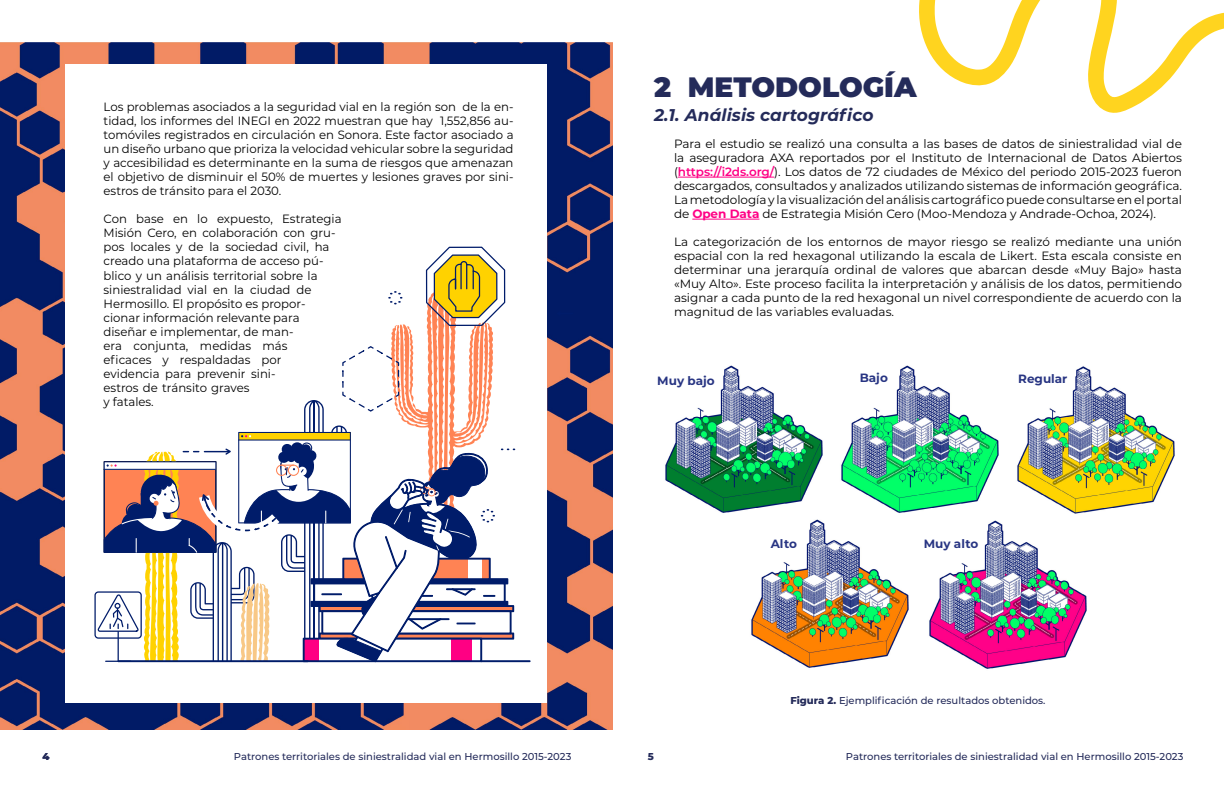
<style>
.page{position:relative;width:1224px;height:794px;background:#fff}
.page>*{position:absolute;margin:0;border:0;box-sizing:border-box;transform-origin:0 0}
.t1{font:900 28px "Montserrat";color:#242b5a}
.t2{font:italic 700 17px "Montserrat";letter-spacing:.005em;color:#242b5a}
.t3{font:12px/14px "Montserrat";color:#000;text-align:justify}
.t4{font:700 12px "Montserrat";color:#283583}
.t5{font:500 10px "Montserrat";color:#242b5a}
.t6{font:800 10px "Montserrat";color:#242b5a}
.s1{font-weight:600;color:#ff0085}
.s2{font-weight:700;color:#ff0085}
.s3{font-weight:800}
</style>
<div class="page">
<img style="left:665px;top:365px;width:158px;height:155px">
<img style="left:1017px;top:366px;width:158px;height:148px">
<img style="left:751px;top:520px;width:158px;height:148px">
<img style="left:838px;top:365px;width:161px;height:156px">
<img style="left:929px;top:521px;width:158px;height:148px">
<img style="left:0;top:42px;width:613px;height:687px">
<div style="left:65px;top:64px;width:482px;height:638px;background:#fff"></div>
<hr style="left:678px;top:177px;width:96px;height:1px;background:#ff0085">
<hr style="left:692px;top:219px;width:67px;height:1px;background:#ff0085">
<div style="left:481px;top:660px;width:49px;height:2px;border:1px solid #001c6a"></div>
<svg style="left:554px;top:310px;width:19px;height:7px"></svg>
<div style="left:94px;top:591px;width:48px;height:47px;border:1px solid #001c6a;border-radius:3px"></div>
<svg style="left:97px;top:246px;width:417px;height:416px"></svg>
<hr style="left:460px;top:264px;width:2px;height:25px;background:#001c6a">
<svg style="left:919px;top:1px;width:305px;height:112px"></svg>
<p class="t3" style="left:104px;top:100px;width:412px">Los problemas asociados a la seguridad vial en la región son de la en&shy;tidad, los informes del INEGI en 2022 muestran que hay 1,552,856 au&shy;tomóviles registrados en circulación en Sonora. Este factor asociado a un diseño urbano que prioriza la velocidad vehicular sobre la seguridad y accesibilidad es determinante en la suma de riesgos que amenazan el objetivo de disminuir el 50% de muertes y lesiones graves por sini&shy;estros de tránsito para el 2030.</p>
<p class="t3" style="left:104px;top:212px;width:240px;text-align:left">Con base en lo expuesto, Estrategia<br>Misión Cero, en colaboración con gru&shy;pos locales y de la sociedad civil, ha creado una plataforma de acceso pú&shy;blico y un análisis territorial sobre la siniestralidad vial en la ciudad de<br>Hermosillo. El propósito es propor&shy;cionar información relevante para diseñar e implementar, de man-<br>era conjunta, medidas más<br>eficaces y respaldadas por<br>evidencia para prevenir sini-<br>estros de tránsito graves<br>y fatales.</p>
<h1 class="t1" style="left:654px;top:66px;width:264px">2 METODOLOGÍA</h1>
<h2 class="t2" style="left:654px;top:103px;width:221px">2.1. Análisis cartográfico</h2>
<p class="t3" style="left:674px;top:136px;width:510px">Para el estudio se realizó una consulta a las bases de datos de siniestralidad vial de la aseguradora AXA reportados por el Instituto de Internacional de Datos Abiertos (<span class="s1">https://i2ds.org/</span>). Los datos de 72 ciudades de México del periodo 2015-2023 fueron descargados, consultados y analizados utilizando sistemas de información geográfica.<br>La metodología y la visualización del análisis cartográfico puede consultarse en el portal de <span class="s2">Open Data</span> de Estrategia Misión Cero (Moo-Mendoza y Andrade-Ochoa, 2024).</p>
<p class="t3" style="left:674px;top:234px;width:510px">La categorización de los entornos de mayor riesgo se realizó mediante una unión espacial con la red hexagonal utilizando la escala de Likert. Esta escala consiste en determinar una jerarquía ordinal de valores que abarcan desde «Muy Bajo» hasta «Muy Alto». Este proceso facilita la interpretación y análisis de los datos, permitiendo asignar a cada punto de la red hexagonal un nivel correspondiente de acuerdo con la magnitud de las variables evaluadas.</p>
<p class="t4" style="left:657px;top:372px;width:59px">Muy bajo</p>
<p class="t4" style="left:860px;top:369px;width:30px">Bajo</p>
<p class="t4" style="left:1018px;top:370px;width:51px">Regular</p>
<p class="t4" style="left:771px;top:535px;width:28px">Alto</p>
<p class="t4" style="left:924px;top:535px;width:56px">Muy alto</p>
<p class="t6" style="left:43px;top:749px;width:8px">4</p>
<p class="t5" style="left:790px;top:693px;width:257px"><span class="s3">Figura 2.</span> Ejemplificación de resultados obtenidos.</p>
<p class="t5" style="left:234px;top:749px;width:339px">Patrones territoriales de siniestralidad vial en Hermosillo 2015-2023</p>
<p class="t6" style="left:648px;top:749px;width:8px">5</p>
<p class="t5" style="left:846px;top:749px;width:339px">Patrones territoriales de siniestralidad vial en Hermosillo 2015-2023</p>
</div>
